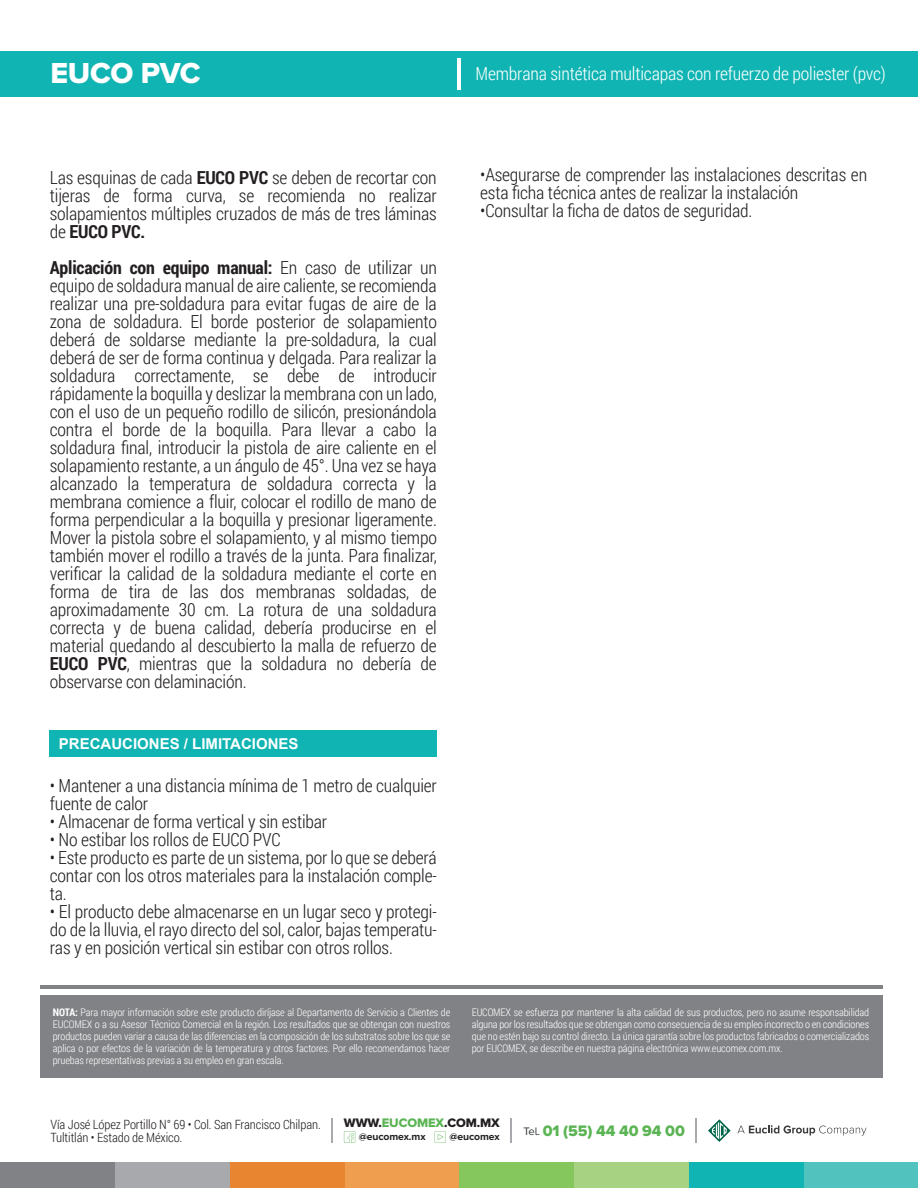
<style>
.page{position:relative;width:918px;height:1188px;background:#fff}
.page>*{position:absolute;margin:0;border:0;box-sizing:border-box;transform-origin:0 0}
.t1{font:30px "Proxima Nova A Extrabld";letter-spacing:-.01em;color:#fff}
.t2{font:300 18px/18px "Roboto Condensed";letter-spacing:-.01em;color:#231f20;text-align:justify}
.t3{font:300 18px "Roboto Condensed";letter-spacing:-.01em;color:#fff}
.t4{font:15.75px "Proxima Nova A Extrabld";letter-spacing:-.01em;color:#5ab453}
.t5{font:700 15px "Arial";color:#fff}
.t6{font:300 12.75px/12.8px "Roboto Condensed";letter-spacing:-.01em;color:#231f20}
.t7{font:12.75px "Proxima Nova A Extrabld";letter-spacing:-.01em;color:#231f20}
.t8{font:300 10.5px/12px "Roboto Condensed";letter-spacing:-.01em;color:#fff;text-align:justify}
.t9{font:700 10.35px "Proxima Nova A";letter-spacing:-.01em;color:#231f20}
.s1{font-weight:700}
.s2{color:#5ab453}
.s3{font-family:"Proxima Nova A";font-size:11.25px;color:#333739}
</style>
<div class="page">
<div style="left:0;top:51px;width:918px;height:45px;background:#10b5b3"></div>
<div style="left:804px;top:1162px;width:114px;height:26px;background:#52c2bf"></div>
<div style="left:689px;top:1162px;width:115px;height:26px;background:#10b5b3"></div>
<div style="left:574px;top:1162px;width:115px;height:26px;background:#a6d281"></div>
<div style="left:459px;top:1162px;width:115px;height:26px;background:#85c65d"></div>
<div style="left:345px;top:1162px;width:114px;height:26px;background:#ee9e4e"></div>
<div style="left:230px;top:1162px;width:115px;height:26px;background:#e88530"></div>
<div style="left:115px;top:1162px;width:115px;height:26px;background:#a8a9ad"></div>
<div style="left:0;top:1162px;width:115px;height:26px;background:#808285"></div>
<hr style="left:457px;top:58px;width:4px;height:31px;background:#fff">
<svg style="left:708px;top:1119px;width:23px;height:23px"></svg>
<svg style="left:738px;top:1125px;width:129px;height:11px"></svg>
<svg style="left:435px;top:1131px;width:11px;height:12px"></svg>
<svg style="left:344px;top:1131px;width:11px;height:12px"></svg>
<svg style="left:696px;top:1118px;width:1px;height:25px"></svg>
<svg style="left:511px;top:1118px;width:1px;height:25px"></svg>
<hr style="left:331px;top:1118px;width:2px;height:25px;background:#a8a9ad">
<div style="left:40px;top:995px;width:843px;height:82px;background:#808285"></div>
<hr style="left:40px;top:985px;width:843px;height:3px;background:#808285">
<div style="left:50px;top:730px;width:387px;height:27px;background:#10b5b3"></div>
<h1 class="t1" style="left:51px;top:56px;width:151px">EUCO PVC</h1>
<p class="t3" style="left:476px;top:62px;width:412px">Membrana sintética multicapas con refuerzo de poliester (pvc)</p>
<p class="t2" style="left:50px;top:168px;width:389px">Las esquinas de cada <span class="s1">EUCO PVC</span> se deben de recortar con tijeras de forma curva, se recomienda no realizar solapamientos múltiples cruzados de más de tres láminas de <span class="s1">EUCO PVC.</span></p>
<p class="t2" style="left:50px;top:258px;width:389px"><span class="s1">Aplicación con equipo manual:</span> En caso de utilizar un equipo de soldadura manual de aire caliente, se recomienda realizar una pre-soldadura para evitar fugas de aire de la zona de soldadura. El borde posterior de solapamiento deberá de soldarse mediante la pre-soldadura, la cual deberá de ser de forma continua y delgada. Para realizar la soldadura correctamente, se debe de introducir rápidamente la boquilla y deslizar la membrana con un lado, con el uso de un pequeño rodillo de silicón, presionándola contra el borde de la boquilla. Para llevar a cabo la soldadura final, introducir la pistola de aire caliente en el solapamiento restante, a un ángulo de 45°. Una vez se haya alcanzado la temperatura de soldadura correcta y la membrana comience a fluir, colocar el rodillo de mano de forma perpendicular a la boquilla y presionar ligeramente.<br>Mover la pistola sobre el solapamiento, y al mismo tiempo también mover el rodillo a través de la junta. Para finalizar, verificar la calidad de la soldadura mediante el corte en forma de tira de las dos membranas soldadas, de aproximadamente 30 cm. La rotura de una soldadura correcta y de buena calidad, debería producirse en el material quedando al descubierto la malla de refuerzo de <span class="s1">EUCO PVC</span>, mientras que la soldadura no debería de observarse con delaminación.</p>
<p class="t5" style="left:59px;top:733px;width:241px">PRECAUCIONES / LIMITACIONES</p>
<p class="t2" style="left:50px;top:776px;width:389px">• Mantener a una distancia mínima de 1 metro de cualquier fuente de calor</p>
<p class="t2" style="left:50px;top:812px;width:279px">• Almacenar de forma vertical y sin estibar</p>
<p class="t2" style="left:50px;top:830px;width:232px">• No estibar los rollos de EUCO PVC</p>
<p class="t2" style="left:50px;top:848px;width:388px">• Este producto es parte de un sistema, por lo que se deberá contar con los otros materiales para la instalación comple&shy;ta.</p>
<p class="t2" style="left:50px;top:902px;width:389px">• El producto debe almacenarse en un lugar seco y protegi&shy;do de la lluvia, el rayo directo del sol, calor, bajas temperatu&shy;ras y en posición vertical sin estibar con otros rollos.</p>
<p class="t2" style="left:480px;top:165px;width:388px">•Asegurarse de comprender las instalaciones descritas en esta ficha técnica antes de realizar la instalación</p>
<p class="t2" style="left:480px;top:201px;width:274px">•Consultar la ficha de datos de seguridad.</p>
<p class="t8" style="left:53px;top:1006px;width:399px"><span class="s1">NOTA:</span> Para mayor información sobre este producto diríjase al Departamento de Servicio a Clientes de EUCOMEX o a su Asesor Técnico Comercial en la región. Los resultados que se obtengan con nuestros productos pueden variar a causa de las diferencias en la composición de los substratos sobre los que se aplica o por efectos de la variación de la temperatura y otros factores. Por ello recomendamos hacer pruebas representativas previas a su empleo en gran escala.</p>
<p class="t8" style="left:472px;top:1006px;width:399px">EUCOMEX se esfuerza por mantener la alta calidad de sus productos, pero no asume responsabilidad alguna por los resultados que se obtengan como consecuencia de su empleo incorrecto o en condiciones que no estén bajo su control directo. La única garantía sobre los productos fabricados o comercializados por EUCOMEX, se describe en nuestra página electrónica www.eucomex.com.mx.</p>
<p class="t7" style="left:344px;top:1115px;width:157px">WWW.<span class="s2">EUCOMEX</span>.COM.MX</p>
<p class="t9" style="left:359px;top:1131px;width:68px">@eucomex.mx</p>
<p class="t9" style="left:449px;top:1131px;width:52px">@eucomex</p>
<p class="t6" style="left:51px;top:1118px;width:272px">Vía José López Portillo N° 69 • Col. San Francisco Chilpan.<br>Tultitlán • Estado de México.</p>
<p class="t4" style="left:523px;top:1122px;width:163px"><span class="s3">Tel.</span> 01 (55) 44 40 94 00</p>
</div>
